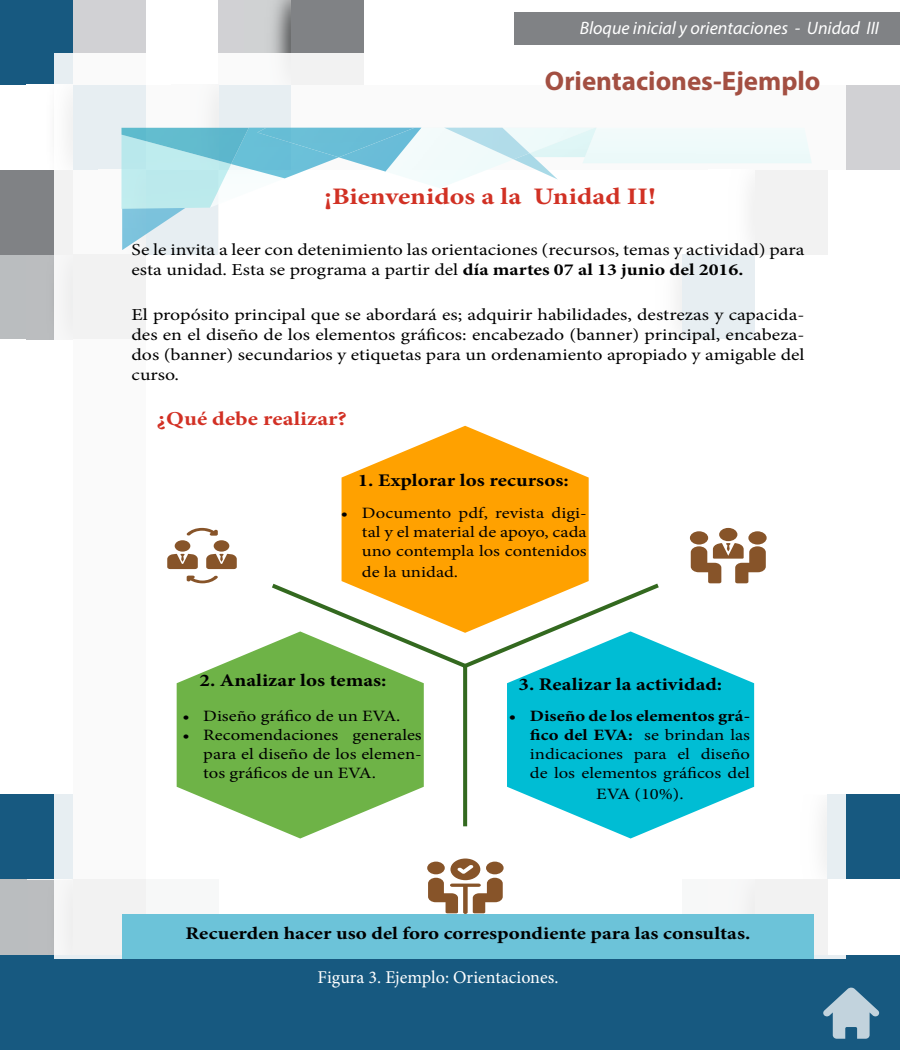
<style>
.page{position:relative;width:900px;height:1050px;background:#fff}
.page>*{position:absolute;margin:0;border:0;box-sizing:border-box;transform-origin:0 0}
.t1{font:700 27px "Myriad Pro";color:#a34f42}
.t2{font:700 23.7px "Minion Pro";color:#d13124;scale:1.18 1}
.t3{font:700 19.8px "Minion Pro";letter-spacing:.005em;color:#d23024;scale:1.18 1}
.t4{font:italic 18px "Myriad Pro";color:#fff}
.t5{font:18px "Minion Pro";color:#fff}
.t6{font:700 17.7px "Minion Pro";color:#000;scale:1.18 1}
.t7{font:16.8px/20.1px "Minion Pro";color:#000;scale:1.18 1}
.t8{font:15.75px/18.9px "Minion Pro";color:#000;text-align:justify;scale:1.18 1}
.s1{font-weight:700}
</style>
<div class="page">
<div style="left:0;top:794px;width:73px;height:85px;background:#175980"></div>
<div style="left:73px;top:85px;width:827px;height:85px;background:#d1d1d4"></div>
<div style="left:0;top:879px;width:218px;height:85px;background:#babdbf"></div>
<div style="left:0;top:254px;width:146px;height:85px;background:#babdbf"></div>
<div style="left:73px;top:0;width:73px;height:957px;background:#d1d1d4"></div>
<svg style="left:218px;top:0;width:73px;height:170px;background:#c4c6c7"></svg>
<div style="left:0;top:0;width:73px;height:85px;background:#175980"></div>
<img style="left:27px;top:955px;width:27px;height:1px">
<div style="left:0;top:170px;width:73px;height:84px;background:#808285"></div>
<div style="left:291px;top:0;width:73px;height:85px;background:#808285"></div>
<div style="left:828px;top:794px;width:72px;height:85px;background:#175980"></div>
<div style="left:0;top:956px;width:900px;height:94px;background:#175980"></div>
<div style="left:514px;top:13px;width:386px;height:32px;background:#808285"></div>
<div style="left:54px;top:53px;width:792px;height:906px;background:#fff"></div>
<img style="left:339px;top:128px;width:82px;height:44px">
<img style="left:444px;top:128px;width:86px;height:31px">
<img style="left:122px;top:209px;width:64px;height:41px">
<img style="left:530px;top:128px;width:67px;height:29px">
<img style="left:514px;top:153px;width:44px;height:27px">
<img style="left:231px;top:128px;width:108px;height:50px">
<img style="left:257px;top:128px;width:158px;height:29px">
<img style="left:121px;top:164px;width:110px;height:45px">
<img style="left:121px;top:128px;width:128px;height:36px">
<div style="left:122px;top:914px;width:692px;height:44px;background:#6cc3d9"></div>
<svg style="left:610px;top:645px;width:144px;height:194px;fill:#00bdd4"></svg>
<svg style="left:342px;top:426px;width:247px;height:154px;fill:#ffa100"></svg>
<svg style="left:272px;top:580px;width:391px;height:250px"></svg>
<svg style="left:690px;top:528px;width:77px;height:55px"></svg>
<svg style="left:186px;top:528px;width:32px;height:8px"></svg>
<div style="left:214px;top:540px;width:15px;height:12px;background:#875429;border-radius:50%"></div>
<div style="left:175px;top:540px;width:15px;height:12px;background:#875429;border-radius:50%"></div>
<svg style="left:187px;top:576px;width:31px;height:7px"></svg>
<svg style="left:206px;top:554px;width:31px;height:15px"></svg>
<svg style="left:167px;top:554px;width:31px;height:15px"></svg>
<svg style="left:428px;top:859px;width:75px;height:55px"></svg>
<svg style="left:177px;top:631px;width:247px;height:208px;fill:#6eb347"></svg>
<svg style="left:823px;top:987px;width:57px;height:52px"></svg>
<p class="t4" style="left:580px;top:17px;width:301px">Bloque inicial y orientaciones - Unidad III</p>
<h1 class="t1" style="left:545px;top:63px;width:277px">Orientaciones-Ejemplo</h1>
<h2 class="t2" style="left:324px;top:180px;width:283px">¡Bienvenidos a la Unidad II!</h2>
<p class="t7" style="left:131px;top:240px;width:572px">Se le invita a leer con detenimiento las orientaciones (recursos, temas y actividad) para esta unidad. Esta se programa a partir del <span class="s1">día martes 07 al 13 junio del 2016.</span></p>
<p class="t7" style="left:131px;top:305px;width:572px;text-align:justify">El propósito principal que se abordará es; adquirir habilidades, destrezas y capacida&shy;des en el diseño de los elementos gráficos: encabezado (banner) principal, encabeza&shy;dos (banner) secundarios y etiquetas para un ordenamiento apropiado y amigable del curso.</p>
<p class="t3" style="left:157px;top:404px;width:162px">¿Qué debe realizar?</p>
<p class="t6" style="left:358px;top:468px;width:180px">1. Explorar los recursos:</p>
<p class="t8" style="left:362px;top:504px;width:192px;text-indent:-21px">• Documento pdf, revista digi&shy;tal y el material de apoyo, cada uno contempla los contenidos</p>
<p class="t8" style="left:362px;top:563px;width:83px">de la unidad.</p>
<p class="t6" style="left:200px;top:668px;width:160px">2. Analizar los temas:</p>
<p class="t8" style="left:182px;top:707px;width:186px">• Diseño gráfico de un EVA.</p>
<p class="t8" style="left:203px;top:726px;width:187px;text-indent:-21px">• Recomendaciones generales para el diseño de los elemen&shy;tos gráficos de un EVA.</p>
<p class="t6" style="left:519px;top:672px;width:174px">3. Realizar la actividad:</p>
<p class="t8" style="left:530px;top:707px;width:188px;text-indent:-21px"><span class="s1">• Diseño de los elementos grá&shy;fico del EVA:</span> se brindan las indicaciones para el diseño de los elementos gráficos del</p>
<p class="t8" style="left:596px;top:785px;width:76px">EVA (10%).</p>
<p class="t6" style="left:186px;top:921px;width:480px">Recuerden hacer uso del foro correspondiente para las consultas.</p>
<p class="t5" style="left:318px;top:966px;width:242px">Figura 3. Ejemplo: Orientaciones.</p>
</div>
